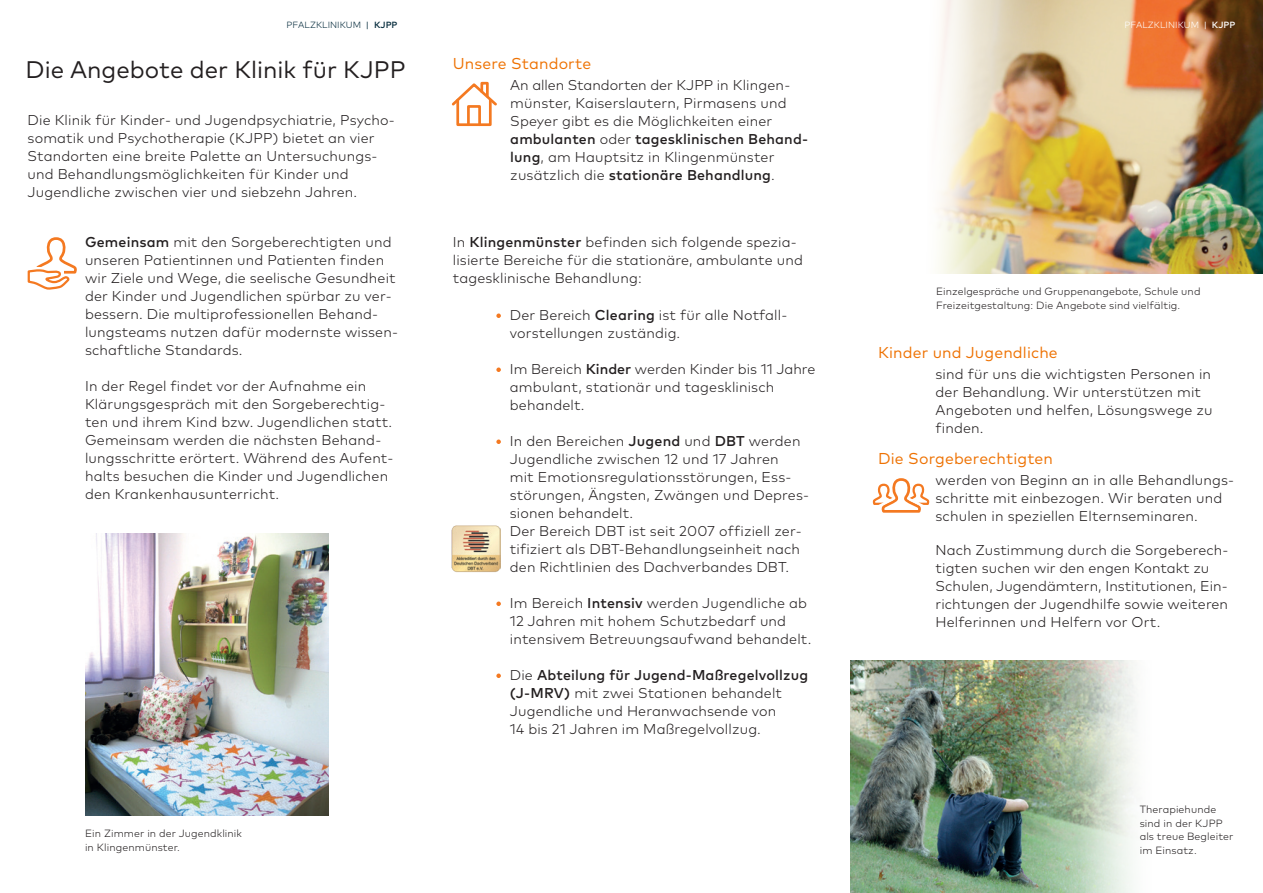
<style>
.page{position:relative;width:1263px;height:893px;background:#fff}
.page>*{position:absolute;margin:0;border:0;box-sizing:border-box;transform-origin:0 0}
.t1{font:24px "Mark OT";color:#231f20}
.t2{font:15.75px "Mark OT";letter-spacing:.01em;color:#ee7203}
.t3{font:300 14.25px/18px "Mark OT";letter-spacing:.01em;color:#231f20}
.t4{font:300 10.5px/13.5px "Mark OT";letter-spacing:.01em;color:#231f20}
.t5{font:300 9px "Mark OT";letter-spacing:.005em;color:#002839}
.t6{font:300 9px "Mark OT";letter-spacing:.005em;color:#fff}
.s1{font-weight:400}
.s2{font-weight:500}
</style>
<div class="page">
<img style="left:936px;top:0;width:327px;height:273px">
<svg style="left:496px;top:313px;width:5px;height:5px"></svg>
<svg style="left:496px;top:367px;width:5px;height:5px"></svg>
<svg style="left:496px;top:439px;width:5px;height:5px"></svg>
<svg style="left:496px;top:601px;width:5px;height:5px"></svg>
<svg style="left:496px;top:673px;width:5px;height:5px"></svg>
<svg style="left:27px;top:237px;width:50px;height:53px"></svg>
<div style="left:456px;top:99px;width:36px;height:27px;border:3px solid #f47921"></div>
<div style="left:467px;top:105px;width:14px;height:21px;border:3px solid #f47921"></div>
<svg style="left:451px;top:81px;width:46px;height:27px"></svg>
<img style="left:850px;top:660px;width:287px;height:233px">
<svg style="left:872px;top:478px;width:58px;height:35px"></svg>
<img style="left:85px;top:533px;width:243px;height:282px">
<img style="left:452px;top:525px;width:49px;height:48px">
<p class="t5" style="left:286px;top:20px;width:113px">PFALZKLINIKUM <span class="s1">|</span> <span class="s2">KJPP</span></p>
<p class="t6" style="left:1124px;top:20px;width:113px">PFALZKLINIKUM <span class="s1">|</span> <span class="s2">KJPP</span></p>
<p class="t2" style="left:453px;top:54px;width:140px">Unsere Standorte</p>
<p class="t3" style="left:510px;top:76px;width:299px">An allen Standorten der KJPP in Klingen&shy;münster, Kaiserslautern, Pirmasens und Speyer gibt es die Möglichkeiten einer <span class="s2">ambulanten</span> oder <span class="s2">tagesklinischen Behand&shy;lung</span>, am Hauptsitz in Klingenmünster zusätzlich die <span class="s2">stationäre Behandlung</span>.</p>
<p class="t1" style="left:26px;top:55px;width:382px">Die Angebote der Klinik für KJPP</p>
<p class="t3" style="left:28px;top:111px;width:369px">Die Klinik für Kinder- und Jugendpsychiatrie, Psycho&shy;somatik und Psychotherapie (KJPP) bietet an vier Standorten eine breite Palette an Untersuchungs&shy;und Behandlungsmöglichkeiten für Kinder und Jugendliche zwischen vier und siebzehn Jahren.</p>
<p class="t3" style="left:85px;top:233px;width:314px"><span class="s2">Gemeinsam</span> mit den Sorgeberechtigten und unseren Patientinnen und Patienten finden wir Ziele und Wege, die seelische Gesundheit der Kinder und Jugendlichen spürbar zu ver&shy;bessern. Die multiprofessionellen Behand&shy;lungsteams nutzen dafür modernste wissen&shy;schaftliche Standards.</p>
<p class="t3" style="left:85px;top:377px;width:310px">In der Regel findet vor der Aufnahme ein Klärungsgespräch mit den Sorgeberechtig&shy;ten und ihrem Kind bzw. Jugendlichen statt.<br>Gemeinsam werden die nächsten Behand&shy;lungsschritte erörtert. Während des Aufent&shy;halts besuchen die Kinder und Jugendlichen den Krankenhausunterricht.</p>
<p class="t3" style="left:453px;top:233px;width:352px">In <span class="s2">Klingenmünster</span> befinden sich folgende spezia&shy;lisierte Bereiche für die stationäre, ambulante und tagesklinische Behandlung:</p>
<p class="t3" style="left:510px;top:305px;width:279px">Der Bereich <span class="s2">Clearing</span> ist für alle Notfall&shy;vorstellungen zuständig.</p>
<p class="t3" style="left:510px;top:359px;width:307px">Im Bereich <span class="s2">Kinder</span> werden Kinder bis 11 Jahre ambulant, stationär und tagesklinisch behandelt.</p>
<p class="t3" style="left:510px;top:431px;width:301px">In den Bereichen <span class="s2">Jugend</span> und <span class="s2">DBT</span> werden Jugendliche zwischen 12 und 17 Jahren<br>mit Emotionsregulationsstörungen, Ess&shy;störungen, Ängsten, Zwängen und Depres&shy;sionen behandelt.</p>
<p class="t3" style="left:510px;top:521px;width:293px;text-align:justify">Der Bereich DBT ist seit 2007 offiziell zer&shy;tifiziert als DBT-Behandlungseinheit nach den Richtlinien des Dachverbandes DBT.</p>
<p class="t3" style="left:510px;top:593px;width:303px">Im Bereich <span class="s2">Intensiv</span> werden Jugendliche ab<br>12 Jahren mit hohem Schutzbedarf und intensivem Betreuungsaufwand behandelt.</p>
<p class="t3" style="left:510px;top:665px;width:300px">Die <span class="s2">Abteilung für Jugend-Maßregelvollzug (J-MRV)</span> mit zwei Stationen behandelt Jugendliche und Heranwachsende von<br>14 bis 21 Jahren im Maßregelvollzug.</p>
<p class="t4" style="left:936px;top:284px;width:266px">Einzelgespräche und Gruppenangebote, Schule und<br>Freizeitgestaltung: Die Angebote sind vielfältig.</p>
<p class="t2" style="left:878px;top:343px;width:181px">Kinder und Jugendliche</p>
<p class="t3" style="left:935px;top:365px;width:279px">sind für uns die wichtigsten Personen in der Behandlung. Wir unterstützen mit<br>Angeboten und helfen, Lösungswege zu finden.</p>
<p class="t2" style="left:878px;top:449px;width:176px">Die Sorgeberechtigten</p>
<p class="t3" style="left:935px;top:471px;width:300px">werden von Beginn an in alle Behandlungs&shy;schritte mit einbezogen. Wir beraten und schulen in speziellen Elternseminaren.</p>
<p class="t3" style="left:935px;top:541px;width:294px">Nach Zustimmung durch die Sorgeberech&shy;tigten suchen wir den engen Kontakt zu Schulen, Jugendämtern, Institutionen, Ein&shy;richtungen der Jugendhilfe sowie weiteren Helferinnen und Helfern vor Ort.</p>
<p class="t4" style="left:85px;top:827px;width:158px">Ein Zimmer in der Jugendklinik</p>
<p class="t4" style="left:85px;top:840px;width:96px">in Klingenmünster.</p>
<p class="t4" style="left:1140px;top:803px;width:95px">Therapiehunde sind in der KJPP als treue Begleiter im Einsatz.</p>
</div>
